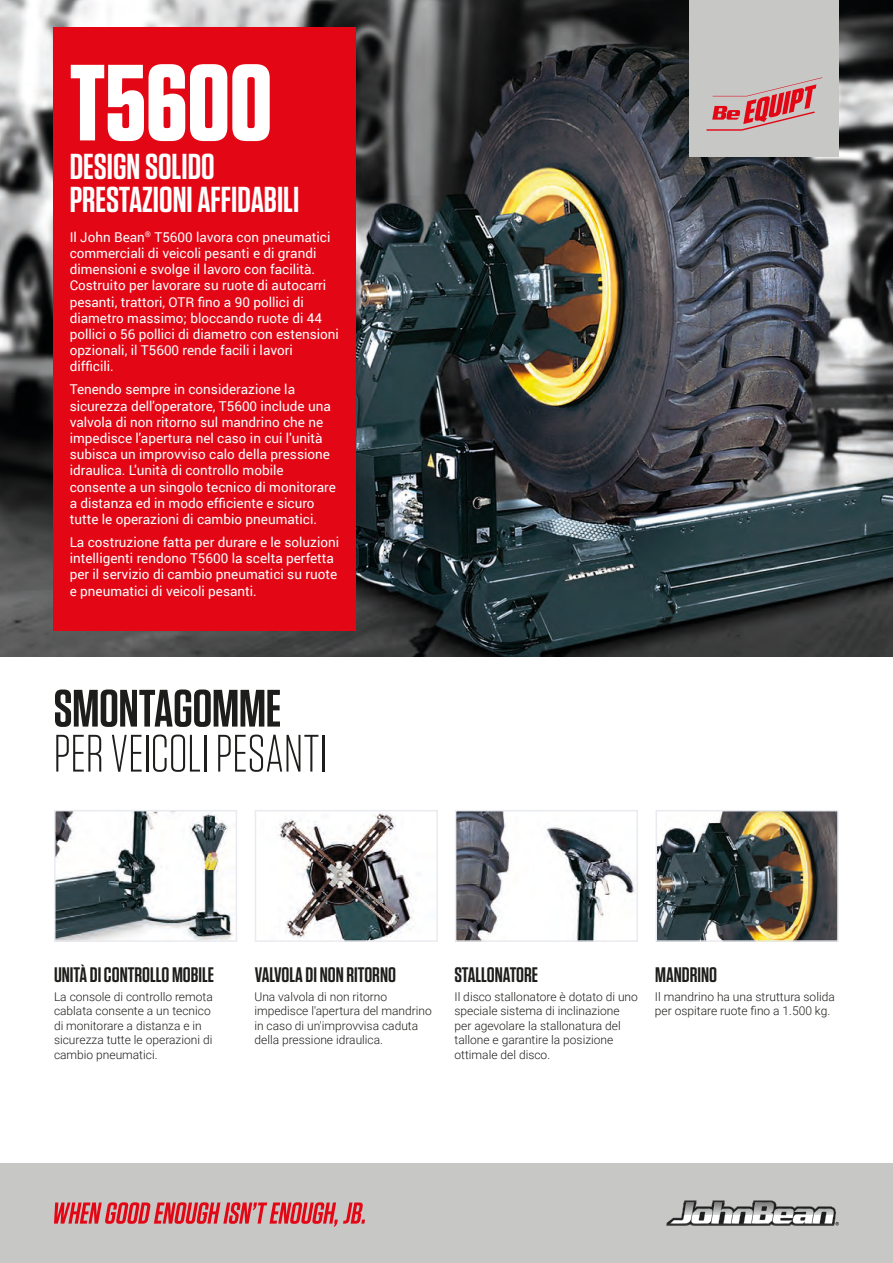
<style>
.page{position:relative;width:893px;height:1263px;background:#fff}
.page>*{position:absolute;margin:0;border:0;box-sizing:border-box;transform-origin:0 0}
.t1{font:700 108px "Tungsten";color:#fff}
.t2{font:300 52.5px "Tungsten";letter-spacing:-.005em;color:#1d1d1b}
.t3{font:600 52.5px "Tungsten";letter-spacing:-.005em;color:#1d1d1b}
.t4{font:600 36px/33px "Tungsten";color:#fff}
.t5{font:600 21px "Tungsten";color:#1d1d1b}
.t6{font:13.5px/16.2px "Roboto";color:#fff}
.t7{font:300 12px/14.4px "Roboto";color:#1d1d1b}
</style>
<div class="page">
<div style="left:0;top:1164px;width:893px;height:99px;background:#c7c7c6"></div>
<svg style="left:54px;top:1202px;width:311px;height:25px"></svg>
<svg style="left:666px;top:1200px;width:173px;height:26px"></svg>
<img style="left:0;top:0;width:893px;height:656px">
<img style="left:658px;top:813px;width:178px;height:126px">
<div style="left:655px;top:810px;width:184px;height:132px;border:2px solid #eaebf0"></div>
<img style="left:458px;top:813px;width:177px;height:126px">
<div style="left:455px;top:810px;width:183px;height:132px;border:2px solid #eaebf0"></div>
<img style="left:57px;top:813px;width:177px;height:126px">
<div style="left:54px;top:810px;width:183px;height:132px;border:2px solid #eaebf0"></div>
<img style="left:278px;top:813px;width:136px;height:126px">
<div style="left:255px;top:810px;width:183px;height:132px;border:2px solid #eaebf0"></div>
<div style="left:690px;top:0;width:149px;height:156px;background:#c7c7c6"></div>
<svg style="left:706px;top:84px;width:110px;height:47px"></svg>
<div style="left:53px;top:27px;width:303px;height:604px;background:#e30614"></div>
<p class="t1" style="left:70px;top:45px;width:204px">T5600</p>
<p class="t4" style="left:70px;top:151px;width:231px">DESIGN SOLIDO<br>PRESTAZIONI AFFIDABILI</p>
<p class="t6" style="left:70px;top:228px;width:271px">Il John Bean<sup>®</sup> T5600 lavora con pneumatici commerciali di veicoli pesanti e di grandi dimensioni e svolge il lavoro con facilità.<br>Costruito per lavorare su ruote di autocarri pesanti, trattori, OTR fino a 90 pollici di diametro massimo; bloccando ruote di 44 pollici o 56 pollici di diametro con estensioni opzionali, il T5600 rende facili i lavori difficili.</p>
<p class="t6" style="left:70px;top:381px;width:268px">Tenendo sempre in considerazione la sicurezza dell'operatore, T5600 include una valvola di non ritorno sul mandrino che ne impedisce l'apertura nel caso in cui l'unità subisca un improvviso calo della pressione idraulica. L'unità di controllo mobile consente a un singolo tecnico di monitorare a distanza ed in modo efficiente e sicuro tutte le operazioni di cambio pneumatici.</p>
<p class="t6" style="left:70px;top:534px;width:271px">La costruzione fatta per durare e le soluzioni intelligenti rendono T5600 la scelta perfetta per il servizio di cambio pneumatici su ruote e pneumatici di veicoli pesanti.</p>
<p class="t3" style="left:53px;top:681px;width:229px">SMONTAGOMME</p>
<p class="t2" style="left:53px;top:727px;width:275px">PER VEICOLI PESANTI</p>
<p class="t5" style="left:54px;top:963px;width:162px">UNITÀ DI CONTROLLO MOBILE</p>
<p class="t5" style="left:454px;top:963px;width:85px">STALLONATORE</p>
<p class="t7" style="left:54px;top:989px;width:160px">La console di controllo remota cablata consente a un tecnico di monitorare a distanza e in sicurezza tutte le operazioni di cambio pneumatici.</p>
<p class="t7" style="left:454px;top:989px;width:185px">Il disco stallonatore è dotato di uno speciale sistema di inclinazione per agevolare la stallonatura del tallone e garantire la posizione ottimale del disco.</p>
<p class="t5" style="left:255px;top:963px;width:143px">VALVOLA DI NON RITORNO</p>
<p class="t5" style="left:655px;top:963px;width:63px">MANDRINO</p>
<p class="t7" style="left:254px;top:989px;width:179px">Una valvola di non ritorno impedisce l'apertura del mandrino in caso di un'improvvisa caduta della pressione idraulica.</p>
<p class="t7" style="left:655px;top:989px;width:181px">Il mandrino ha una struttura solida per ospitare ruote fino a 1.500 kg.</p>
</div>
